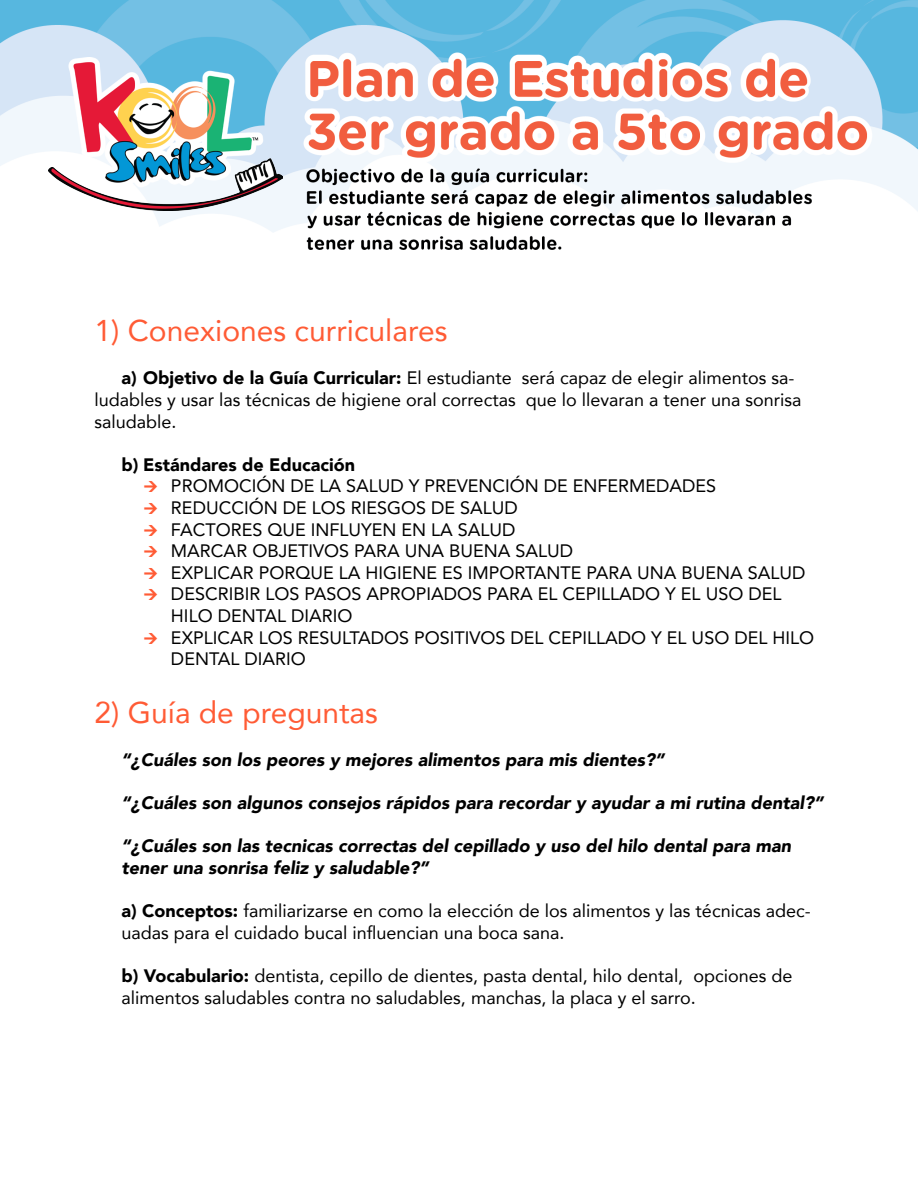
<style>
.page{position:relative;width:918px;height:1188px;background:#fff}
.page>*{position:absolute;margin:0;border:0;box-sizing:border-box;transform-origin:0 0}
.t1{font:30px "Avenir";color:#ff5b35}
.t2{font:18px/21.6px "Avenir";color:#000}
.t3{font:italic 900 18px/21.6px "Avenir";color:#000}
.t4{font:900 18px "Avenir";color:#000}
.s1{font-weight:900}
</style>
<div class="page">
<img style="left:0;top:0;width:918px;height:250px">
<img style="left:48px;top:57px;width:234px;height:153px">
<h1 class="t1" style="left:94px;top:307px;width:355px">1) Conexiones curriculares</h1>
<p class="t2" style="left:94px;top:367px;width:709px;text-indent:27px"><span class="s1">a) Objetivo de la Guía Curricular:</span> El estudiante será capaz de elegir alimentos sa&shy;ludables y usar las técnicas de higiene oral correctas que lo llevaran a tener una sonrisa saludable.</p>
<p class="t4" style="left:122px;top:449px;width:235px">b) Estándares de Educación</p>
<p class="t2" style="left:171px;top:475px;width:645px">PROMOCIÓN DE LA SALUD Y PREVENCIÓN DE ENFERMEDADES REDUCCIÓN DE LOS RIESGOS DE SALUD<br>FACTORES QUE INFLUYEN EN LA SALUD<br>MARCAR OBJETIVOS PARA UNA BUENA SALUD<br>EXPLICAR PORQUE LA HIGIENE ES IMPORTANTE PARA UNA BUENA SALUD DESCRIBIR LOS PASOS APROPIADOS PARA EL CEPILLADO Y EL USO DEL HILO DENTAL DIARIO<br>EXPLICAR LOS RESULTADOS POSITIVOS DEL CEPILLADO Y EL USO DEL HILO DENTAL DIARIO</p>
<h1 class="t1" style="left:94px;top:688px;width:285px">2) Guía de preguntas</h1>
<p class="t3" style="left:122px;top:749px;width:544px">“¿Cuáles son los peores y mejores alimentos para mis dientes?”</p>
<p class="t3" style="left:122px;top:792px;width:703px">“¿Cuáles son algunos consejos rápidos para recordar y ayudar a mi rutina dental?”</p>
<p class="t3" style="left:122px;top:835px;width:671px">“¿Cuáles son las tecnicas correctas del cepillado y uso del hilo dental para man tener una sonrisa feliz y saludable?”</p>
<p class="t2" style="left:122px;top:900px;width:691px"><span class="s1">a) Conceptos:</span> familiarizarse en como la elección de los alimentos y las técnicas adec&shy;uadas para el cuidado bucal influencian una boca sana.</p>
<p class="t2" style="left:122px;top:964px;width:672px"><span class="s1">b) Vocabulario:</span> dentista, cepillo de dientes, pasta dental, hilo dental, opciones de alimentos saludables contra no saludables, manchas, la placa y el sarro.</p>
</div>
